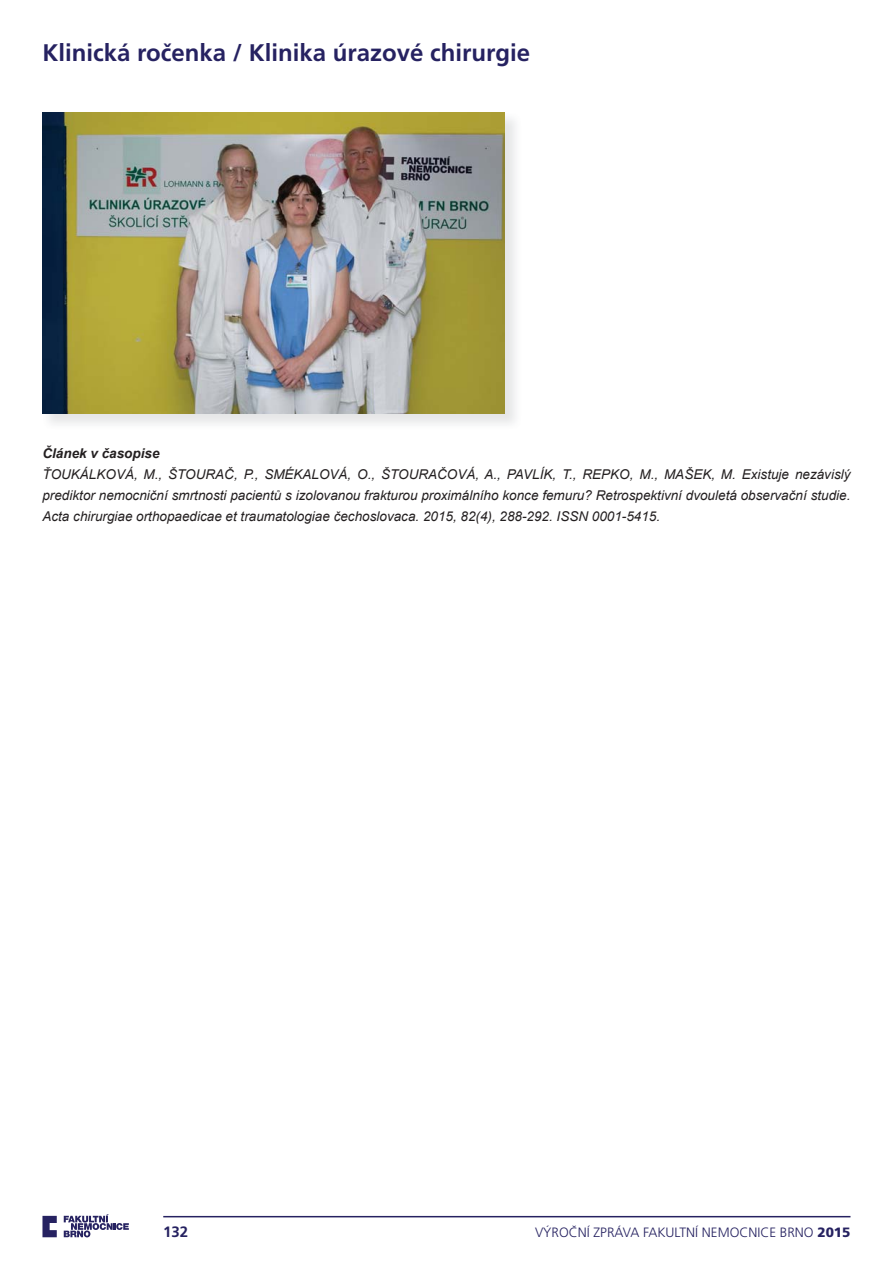
<style>
.page{position:relative;width:893px;height:1263px;background:#fff}
.page>*{position:absolute;margin:0;border:0;box-sizing:border-box;transform-origin:0 0}
.t1{font:700 24px "Frutiger CE";color:#262261}
.t2{font:700 15px "Frutiger CE";color:#262261}
.t3{font:italic 13.5px/21px "Arial";color:#231f20;text-align:justify}
.t4{font:300 13.5px "Frutiger CE";color:#262261}
.t5{font:italic 700 13.5px "Arial";color:#231f20}
.s1{font-weight:900}
</style>
<div class="page">
<svg style="left:42px;top:1216px;width:15px;height:21px"></svg>
<svg style="left:64px;top:1214px;width:65px;height:23px"></svg>
<hr style="left:163px;top:1216px;width:687px;height:1px;background:#262261">
<img style="left:42px;top:112px;width:473px;height:312px">
<img style="left:42px;top:112px;width:462px;height:301px">
<h1 class="t1" style="left:42px;top:41px;width:489px">Klinická ročenka / Klinika úrazové chirurgie</h1>
<p class="t5" style="left:42px;top:446px;width:119px">Článek v časopise</p>
<p class="t3" style="left:42px;top:464px;width:809px">ŤOUKÁLKOVÁ, M., ŠTOURAČ, P., SMÉKALOVÁ, O., ŠTOURAČOVÁ, A., PAVLÍK, T., REPKO, M., MAŠEK, M. Existuje nezávislý prediktor nemocniční smrtnosti pacientů s izolovanou frakturou proximálního konce femuru? Retrospektivní dvouletá observační studie.<br>Acta chirurgiae orthopaedicae et traumatologiae čechoslovaca. 2015, 82(4), 288-292. ISSN 0001-5415.</p>
<p class="t2" style="left:163px;top:1224px;width:27px">132</p>
<p class="t4" style="left:535px;top:1226px;width:317px">VÝROČNÍ ZPRÁVA FAKULTNÍ NEMOCNICE BRNO <span class="s1">2015</span></p>
</div>
